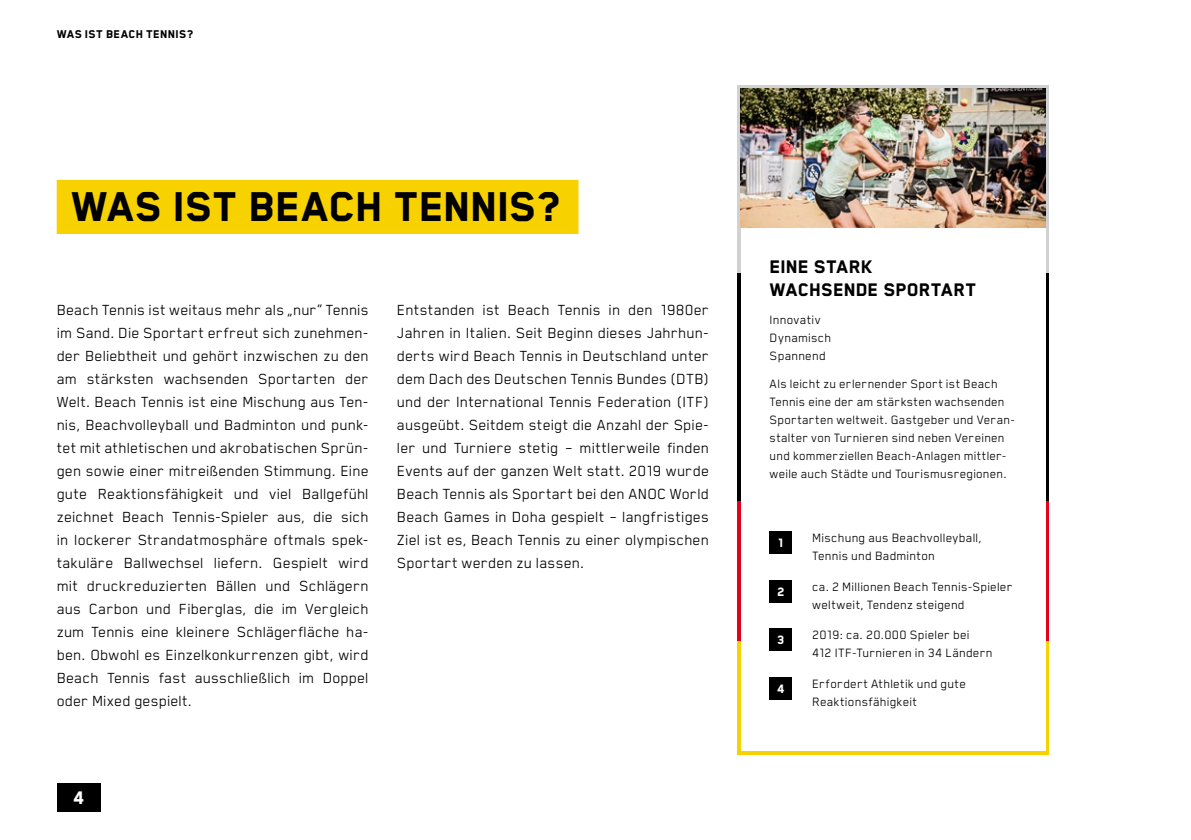
<style>
.page{position:relative;width:1191px;height:840px;background:#fff}
.page>*{position:absolute;margin:0;border:0;box-sizing:border-box;transform-origin:0 0}
.t1{font:800 48px "Blender";color:#000}
.t2{font:800 21px/23px "Blender";letter-spacing:.01em;color:#000}
.t3{font:800 21px "Blender";color:#fff}
.t4{font:17px/23px "Blender";letter-spacing:.01em;color:#000;text-align:justify}
.t5{font:14px/18px "Blender";letter-spacing:.02em;color:#000}
.t6{font:800 14px "Blender";color:#fff}
.t7{font:800 13px "Blender";letter-spacing:.03em;color:#000}
</style>
<div class="page">
<div style="left:57px;top:180px;width:521px;height:54px;background:#f8d200"></div>
<svg style="left:737px;top:85px;width:312px;height:188px;fill:#d0d1d2"></svg>
<svg style="left:737px;top:273px;width:312px;height:227px;fill:#000"></svg>
<svg style="left:737px;top:500px;width:312px;height:141px"></svg>
<div style="left:737px;top:641px;width:312px;height:113px;background:#f8d200"></div>
<div style="left:741px;top:89px;width:304px;height:662px;background:#fff"></div>
<div style="left:769px;top:531px;width:22px;height:22px;background:#000"></div>
<div style="left:769px;top:580px;width:22px;height:22px;background:#000"></div>
<div style="left:769px;top:628px;width:22px;height:22px;background:#000"></div>
<div style="left:769px;top:677px;width:22px;height:22px;background:#000"></div>
<img style="left:741px;top:89px;width:304px;height:138px">
<div style="left:57px;top:783px;width:43px;height:28px;background:#000"></div>
<p class="t7" style="left:57px;top:28px;width:138px">WAS IST BEACH TENNIS?</p>
<h1 class="t1" style="left:71px;top:182px;width:231px">WAS IST BEACH</h1>
<h1 class="t1" style="left:394px;top:182px;width:49px">TENNIS</h1>
<h1 class="t1" style="left:536px;top:182px;width:26px">?</h1>
<p class="t4" style="left:57px;top:298px;width:313px">Beach Tennis ist weitaus mehr als „nur“ Tennis im Sand. Die Sportart erfreut sich zunehmen&shy;der Beliebtheit und gehört inzwischen zu den am stärksten wachsenden Sportarten der Welt. Beach Tennis ist eine Mischung aus Ten&shy;nis, Beachvolleyball und Badminton und punk&shy;tet mit athletischen und akrobatischen Sprün&shy;gen sowie einer mitreißenden Stimmung. Eine gute Reaktionsfähigkeit und viel Ballgefühl zeichnet Beach Tennis-Spieler aus, die sich in lockerer Strandatmosphäre oftmals spek&shy;takuläre Ballwechsel liefern. Gespielt wird mit druckreduzierten Bällen und Schlägern aus Carbon und Fiberglas, die im Vergleich zum Tennis eine kleinere Schlägerfläche ha&shy;ben. Obwohl es Einzelkonkurrenzen gibt, wird Beach Tennis fast ausschließlich im Doppel oder Mixed gespielt.</p>
<p class="t4" style="left:397px;top:298px;width:313px">Entstanden ist Beach Tennis in den 1980er Jahren in Italien. Seit Beginn dieses Jahrhun&shy;derts wird Beach Tennis in Deutschland unter dem Dach des Deutschen Tennis Bundes (DTB) und der International Tennis Federation (ITF) ausgeübt. Seitdem steigt die Anzahl der Spie&shy;ler und Turniere stetig – mittlerweile finden Events auf der ganzen Welt statt. 2019 wurde Beach Tennis als Sportart bei den ANOC World Beach Games in Doha gespielt – langfristiges Ziel ist es, Beach Tennis zu einer olympischen Sportart werden zu lassen.</p>
<p class="t3" style="left:73px;top:786px;width:13px">4</p>
<p class="t2" style="left:769px;top:255px;width:208px">EINE STARK<br>WACHSENDE SPORTART</p>
<p class="t5" style="left:769px;top:310px;width:63px">Innovativ<br>Dynamisch<br>Spannend</p>
<p class="t5" style="left:769px;top:374px;width:247px">Als leicht zu erlernender Sport ist Beach Tennis eine der am stärksten wachsenden Sportarten weltweit. Gastgeber und Veran&shy;stalter von Turnieren sind neben Vereinen und kommerziellen Beach-Anlagen mittler&shy;weile auch Städte und Tourismusregionen.</p>
<p class="t6" style="left:778px;top:535px;width:7px">1</p>
<p class="t6" style="left:777px;top:584px;width:9px">2</p>
<p class="t6" style="left:777px;top:632px;width:9px">3</p>
<p class="t6" style="left:777px;top:681px;width:9px">4</p>
<p class="t5" style="left:812px;top:528px;width:171px">Mischung aus Beachvolleyball,<br>Tennis und Badminton</p>
<p class="t5" style="left:812px;top:577px;width:202px">ca. 2 Millionen Beach Tennis-Spieler weltweit, Tendenz steigend</p>
<p class="t5" style="left:812px;top:625px;width:182px">2019: ca. 20.000 Spieler bei<br>412 ITF-Turnieren in 34 Ländern</p>
<p class="t5" style="left:812px;top:674px;width:155px">Erfordert Athletik und gute<br>Reaktionsfähigkeit</p>
</div>
